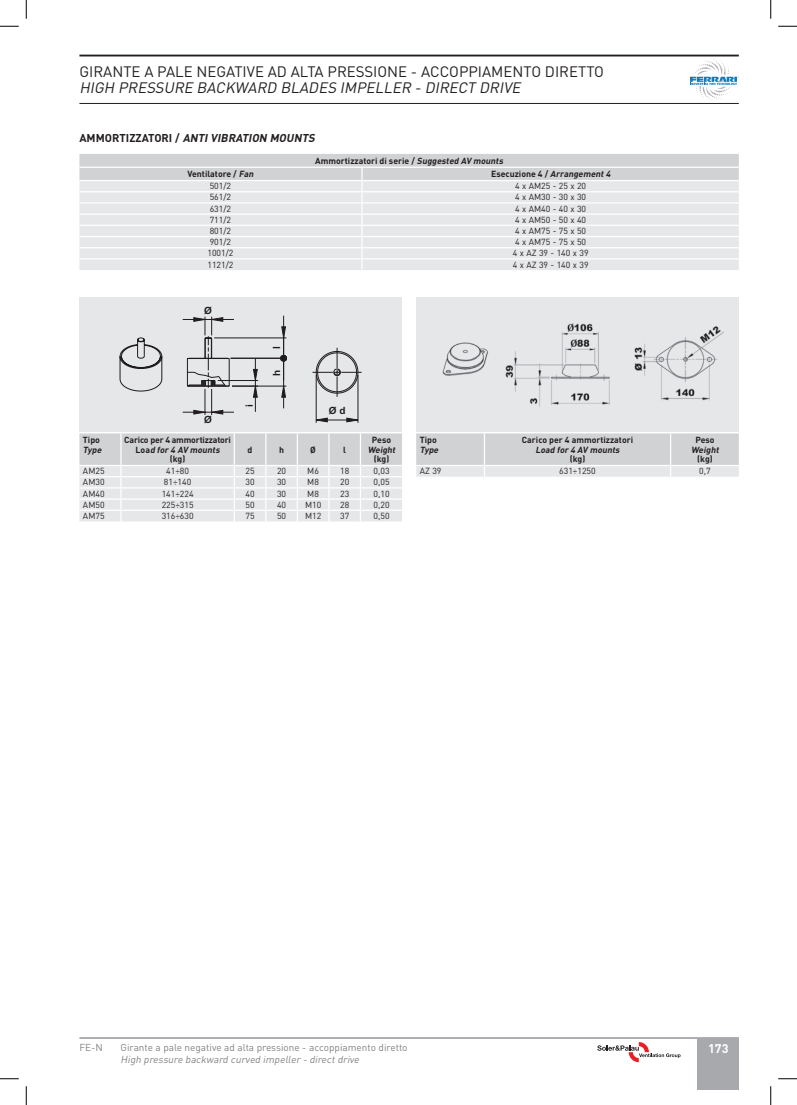
<style>
.page{position:relative;width:797px;height:1105px;background:#fff}
.page>*{position:absolute;margin:0;border:0;box-sizing:border-box;transform-origin:0 0}
.t1{font:15px "DIN";color:#231f20}
.t2{font:italic 15px "DIN";color:#231f20}
.t3{font:700 12.5px "DIN";color:#fff}
.t4{font:italic 700 11.25px "DIN";color:#231f20}
.t5{font:10px "DIN";color:#808285}
.t6{font:italic 10px "DIN";color:#808285}
.t7{font:700 10px "Arial";color:#231f20}
.t8{font:8.75px "DIN";color:#231f20}
.t9{font:700 8.75px "DIN";color:#231f20}
.t10{font:700 8.75px/9.4px "DIN";letter-spacing:-.02em;color:#231f20;text-align:center}
.t11{font:italic 700 8.75px "DIN";color:#231f20}
.s1{font-style:normal}
.s2{font-style:italic}
</style>
<div class="page">
<hr style="left:79px;top:1037px;width:659px;height:2px;background:#a8a9ad">
<hr style="left:79px;top:55px;width:659px;height:1px;background:#231f20">
<hr style="left:79px;top:103px;width:659px;height:1px;background:#231f20">
<svg style="left:690px;top:59px;width:48px;height:41px"></svg>
<svg style="left:597px;top:1042px;width:83px;height:20px"></svg>
<svg style="left:79px;top:154px;width:659px;height:115px;background:#e3e4e6"></svg>
<svg style="left:416px;top:433px;width:322px;height:44px;background:#d8d9db"></svg>
<hr style="left:484px;top:433px;width:1px;height:32px;background:#fff">
<hr style="left:670px;top:433px;width:1px;height:32px;background:#fff">
<div style="left:416px;top:297px;width:322px;height:135px;background:#e6e7e9"></div>
<img style="left:505px;top:323px;width:105px;height:84px">
<img style="left:634px;top:326px;width:89px;height:75px">
<img style="left:442px;top:342px;width:46px;height:34px">
<svg style="left:79px;top:433px;width:323px;height:88px;background:#e0e1e3"></svg>
<hr style="left:120px;top:433px;width:2px;height:32px;background:#fff">
<hr style="left:234px;top:433px;width:1px;height:32px;background:#fff">
<hr style="left:265px;top:433px;width:1px;height:32px;background:#fff">
<hr style="left:297px;top:433px;width:1px;height:32px;background:#fff">
<hr style="left:328px;top:433px;width:1px;height:32px;background:#fff">
<hr style="left:360px;top:433px;width:1px;height:32px;background:#fff">
<div style="left:79px;top:297px;width:323px;height:135px;background:#e6e7e9"></div>
<svg style="left:119px;top:337px;width:43px;height:54px"></svg>
<hr style="left:316px;top:375px;width:1px;height:48px;background:#231f20">
<hr style="left:358px;top:375px;width:1px;height:48px;background:#231f20">
<svg style="left:183px;top:316px;width:179px;height:106px"></svg>
<div style="left:697px;top:1038px;width:41px;height:51px;background:#a8a9ad"></div>
<svg style="left:0;top:25px;width:19px;height:2px"></svg>
<svg style="left:778px;top:25px;width:19px;height:2px"></svg>
<svg style="left:0;top:1078px;width:19px;height:1px"></svg>
<svg style="left:778px;top:1078px;width:19px;height:1px"></svg>
<svg style="left:25px;top:0;width:2px;height:19px"></svg>
<svg style="left:25px;top:1086px;width:2px;height:19px"></svg>
<svg style="left:770px;top:0;width:1px;height:19px"></svg>
<svg style="left:770px;top:1086px;width:1px;height:19px"></svg>
<h1 class="t1" style="left:79px;top:62px;width:526px">GIRANTE A PALE NEGATIVE AD ALTA PRESSIONE - ACCOPPIAMENTO DIRETTO</h1>
<h1 class="t2" style="left:79px;top:79px;width:446px">HIGH PRESSURE BACKWARD BLADES IMPELLER - DIRECT DRIVE</h1>
<p class="t4" style="left:79px;top:130px;width:239px"><span class="s1">A M M O R T I Z ZAT O R I /</span> ANTIVIBRATION MOUNTS</p>
<p class="t9" style="left:315px;top:155px;width:191px">Ammortizzatori di serie / <span class="s2">Suggested AV mounts</span></p>
<p class="t9" style="left:187px;top:168px;width:69px">Ventilatore / <span class="s2">Fan</span></p>
<p class="t9" style="left:491px;top:168px;width:123px">Es e c u z i o n e 4 / <span class="s2">Arrangement4</span></p>
<p class="t8" style="left:210px;top:181px;width:23px">501/2</p>
<p class="t8" style="left:515px;top:181px;width:72px">4 x AM25 - 25 x 20</p>
<p class="t8" style="left:210px;top:192px;width:23px">561/2</p>
<p class="t8" style="left:515px;top:192px;width:72px">4 x AM30 - 30 x 30</p>
<p class="t8" style="left:210px;top:203px;width:23px">631/2</p>
<p class="t8" style="left:515px;top:203px;width:72px">4 x AM40 - 40 x 30</p>
<p class="t8" style="left:210px;top:214px;width:23px">711/2</p>
<p class="t8" style="left:515px;top:214px;width:72px">4 x AM50 - 50 x 40</p>
<p class="t8" style="left:210px;top:225px;width:23px">801/2</p>
<p class="t8" style="left:515px;top:225px;width:72px">4 x AM75 - 75 x 50</p>
<p class="t8" style="left:210px;top:237px;width:23px">901/2</p>
<p class="t8" style="left:515px;top:237px;width:72px">4 x AM75 - 75 x 50</p>
<p class="t8" style="left:207px;top:248px;width:27px">1001/2</p>
<p class="t8" style="left:513px;top:248px;width:77px">4 x AZ 39 - 140 x 39</p>
<p class="t8" style="left:207px;top:259px;width:27px">1121/2</p>
<p class="t8" style="left:513px;top:259px;width:77px">4 x AZ 39 - 140 x 39</p>
<p class="t7" style="left:204px;top:304px;width:9px">Ø</p>
<p class="t7" style="left:204px;top:413px;width:9px">Ø</p>
<p class="t7" style="left:243px;top:407px;width:4px;rotate:-90deg">i</p>
<p class="t7" style="left:270px;top:349px;width:4px;rotate:-90deg">l</p>
<p class="t7" style="left:270px;top:376px;width:8px;rotate:-90deg">h</p>
<p class="t7" style="left:329px;top:404px;width:18px">Ø d</p>
<p class="t9" style="left:83px;top:434px;width:19px">Tipo</p>
<p class="t11" style="left:83px;top:444px;width:22px">Type</p>
<p class="t10" style="left:124px;top:435px;width:108px">Carico per 4 ammortizzatori<br>L o a <span class="s2">d for 4 AV mounts<br></span>(kg)</p>
<p class="t9" style="left:248px;top:444px;width:6px">d</p>
<p class="t9" style="left:279px;top:444px;width:6px">h</p>
<p class="t9" style="left:310px;top:444px;width:7px">Ø</p>
<p class="t9" style="left:343px;top:444px;width:4px">l</p>
<p class="t9" style="left:372px;top:434px;width:21px">Peso</p>
<p class="t11" style="left:368px;top:444px;width:31px">Weight</p>
<p class="t9" style="left:374px;top:453px;width:17px">(kg)</p>
<p class="t8" style="left:83px;top:466px;width:23px">AM25</p>
<p class="t8" style="left:166px;top:466px;width:24px">41÷80</p>
<p class="t8" style="left:245px;top:466px;width:11px">25</p>
<p class="t8" style="left:277px;top:466px;width:11px">20</p>
<p class="t8" style="left:307px;top:466px;width:13px">M6</p>
<p class="t8" style="left:340px;top:466px;width:11px">18</p>
<p class="t8" style="left:373px;top:466px;width:18px">0,03</p>
<p class="t8" style="left:83px;top:477px;width:23px">AM30</p>
<p class="t8" style="left:164px;top:477px;width:29px">81÷140</p>
<p class="t8" style="left:245px;top:477px;width:11px">30</p>
<p class="t8" style="left:277px;top:477px;width:11px">30</p>
<p class="t8" style="left:307px;top:477px;width:13px">M8</p>
<p class="t8" style="left:340px;top:477px;width:11px">20</p>
<p class="t8" style="left:373px;top:477px;width:18px">0,05</p>
<p class="t8" style="left:83px;top:488px;width:23px">AM40</p>
<p class="t8" style="left:162px;top:488px;width:33px">141÷224</p>
<p class="t8" style="left:245px;top:488px;width:11px">40</p>
<p class="t8" style="left:277px;top:488px;width:11px">30</p>
<p class="t8" style="left:307px;top:488px;width:13px">M8</p>
<p class="t8" style="left:340px;top:488px;width:11px">23</p>
<p class="t8" style="left:373px;top:488px;width:18px">0,10</p>
<p class="t8" style="left:83px;top:499px;width:23px">AM50</p>
<p class="t8" style="left:162px;top:499px;width:33px">225÷315</p>
<p class="t8" style="left:245px;top:499px;width:11px">50</p>
<p class="t8" style="left:277px;top:499px;width:11px">40</p>
<p class="t8" style="left:305px;top:499px;width:18px">M10</p>
<p class="t8" style="left:340px;top:499px;width:11px">28</p>
<p class="t8" style="left:373px;top:499px;width:18px">0,20</p>
<p class="t8" style="left:83px;top:510px;width:23px">AM75</p>
<p class="t8" style="left:162px;top:510px;width:33px">316÷630</p>
<p class="t8" style="left:245px;top:510px;width:11px">75</p>
<p class="t8" style="left:277px;top:510px;width:11px">50</p>
<p class="t8" style="left:305px;top:510px;width:18px">M12</p>
<p class="t8" style="left:340px;top:510px;width:11px">37</p>
<p class="t8" style="left:373px;top:510px;width:18px">0,50</p>
<p class="t9" style="left:420px;top:434px;width:19px">Tipo</p>
<p class="t11" style="left:420px;top:444px;width:22px">Type</p>
<p class="t9" style="left:522px;top:434px;width:113px">Carico per 4 ammortizzatori</p>
<p class="t11" style="left:535px;top:444px;width:87px">Load for 4 AV mounts</p>
<p class="t9" style="left:569px;top:453px;width:17px">(kg)</p>
<p class="t9" style="left:695px;top:434px;width:21px">Peso</p>
<p class="t11" style="left:691px;top:444px;width:31px">Weight</p>
<p class="t9" style="left:697px;top:453px;width:17px">(kg)</p>
<p class="t8" style="left:420px;top:466px;width:23px">AZ 39</p>
<p class="t8" style="left:559px;top:466px;width:38px">631÷1250</p>
<p class="t8" style="left:699px;top:466px;width:13px">0,7</p>
<p class="t5" style="left:79px;top:1041px;width:25px">FE-N</p>
<p class="t5" style="left:120px;top:1041px;width:288px">Girante a pale negative ad alta pressione - accoppiamento diretto</p>
<p class="t6" style="left:120px;top:1053px;width:242px">High pressure backward curved impeller - directdrive</p>
<h2 class="t3" style="left:708px;top:1040px;width:22px">173</h2>
</div>
